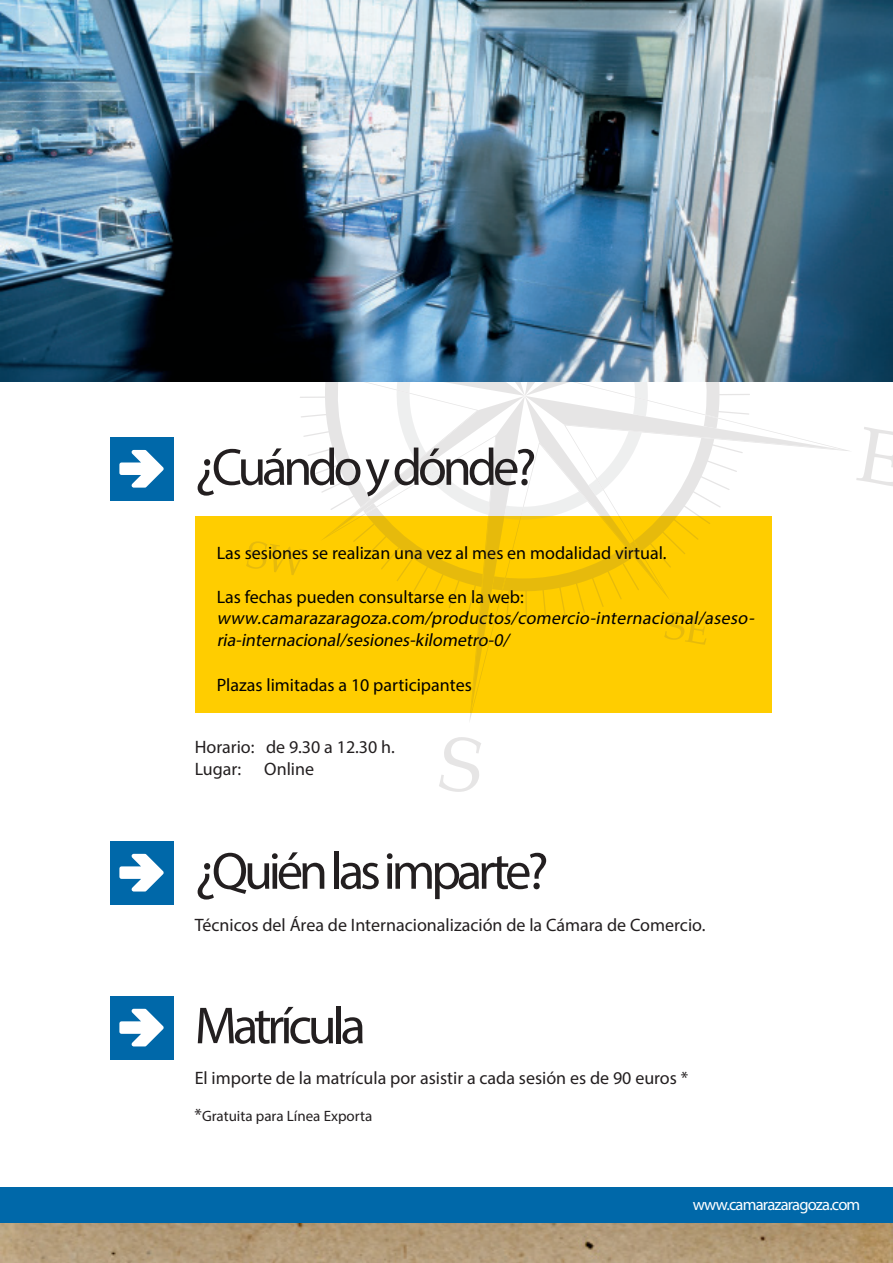
<style>
.page{position:relative;width:893px;height:1263px;background:#fff}
.page>*{position:absolute;margin:0;border:0;box-sizing:border-box;transform-origin:0 0}
.t1{font:52.5px "Myriad Pro";letter-spacing:-.08em;color:#231f20}
.t2{font:18px "Myriad Pro";color:#231f20}
.t3{font:18px "Myriad Pro";color:#000}
.t4{font:italic 18px/21.6px "Myriad Pro";color:#000}
.t5{font:16.5px "Myriad Pro";letter-spacing:-.05em;color:#fff}
.t6{font:15px "Myriad Pro";color:#231f20}
.s1{font-size:18px}
</style>
<div class="page">
<img style="left:0;top:1222px;width:892px;height:41px">
<div style="left:0;top:1187px;width:893px;height:35px;background:#0068a9"></div>
<svg style="left:197px;top:381px;width:655px;height:340px"></svg>
<svg style="left:206px;top:381px;width:637px;height:333px"></svg>
<svg style="left:439px;top:737px;width:42px;height:55px"></svg>
<svg style="left:856px;top:427px;width:37px;height:59px"></svg>
<div style="left:110px;top:437px;width:63px;height:64px;background:#0068a9"></div>
<svg style="left:119px;top:450px;width:45px;height:38px"></svg>
<div style="left:110px;top:841px;width:63px;height:63px;background:#0068a9"></div>
<svg style="left:119px;top:854px;width:45px;height:37px"></svg>
<div style="left:110px;top:996px;width:63px;height:63px;background:#0068a9"></div>
<svg style="left:119px;top:1009px;width:45px;height:37px"></svg>
<img style="left:0;top:0;width:893px;height:381px">
<p class="t1" style="left:195px;top:435px;width:343px">¿Cuándo y dónde?</p>
<p class="t3" style="left:217px;top:542px;width:451px">Las sesiones se realizan una vez al mes en modalidad virtual.</p>
<p class="t3" style="left:217px;top:585px;width:309px">Las fechas pueden consultarse en la web:</p>
<p class="t4" style="left:217px;top:607px;width:542px">www.camarazaragoza.com/productos/comercio-internacional/aseso&shy;ria-internacional/sesiones-kilometro-0/</p>
<p class="t3" style="left:217px;top:674px;width:257px">Plazas limitadas a 10 participantes</p>
<p class="t2" style="left:195px;top:736px;width:202px">Horario: de 9.30 a 12.30 h.</p>
<p class="t2" style="left:195px;top:757px;width:48px">Lugar:</p>
<p class="t2" style="left:264px;top:757px;width:51px">Online</p>
<p class="t1" style="left:195px;top:839px;width:355px">¿Quién las imparte?</p>
<p class="t2" style="left:195px;top:913px;width:512px">Técnicos del Área de Internacionalización de la Cámara de Comercio.</p>
<p class="t1" style="left:195px;top:993px;width:173px">Matrícula</p>
<p class="t2" style="left:195px;top:1067px;width:495px">El importe de la matrícula por asistir a cada sesión es de 90 euros *</p>
<p class="t6" style="left:195px;top:1107px;width:179px"><span class="s1">*</span>Gratuita para Línea Exporta</p>
<p class="t5" style="left:693px;top:1194px;width:169px">www.camarazaragoza.com</p>
</div>
